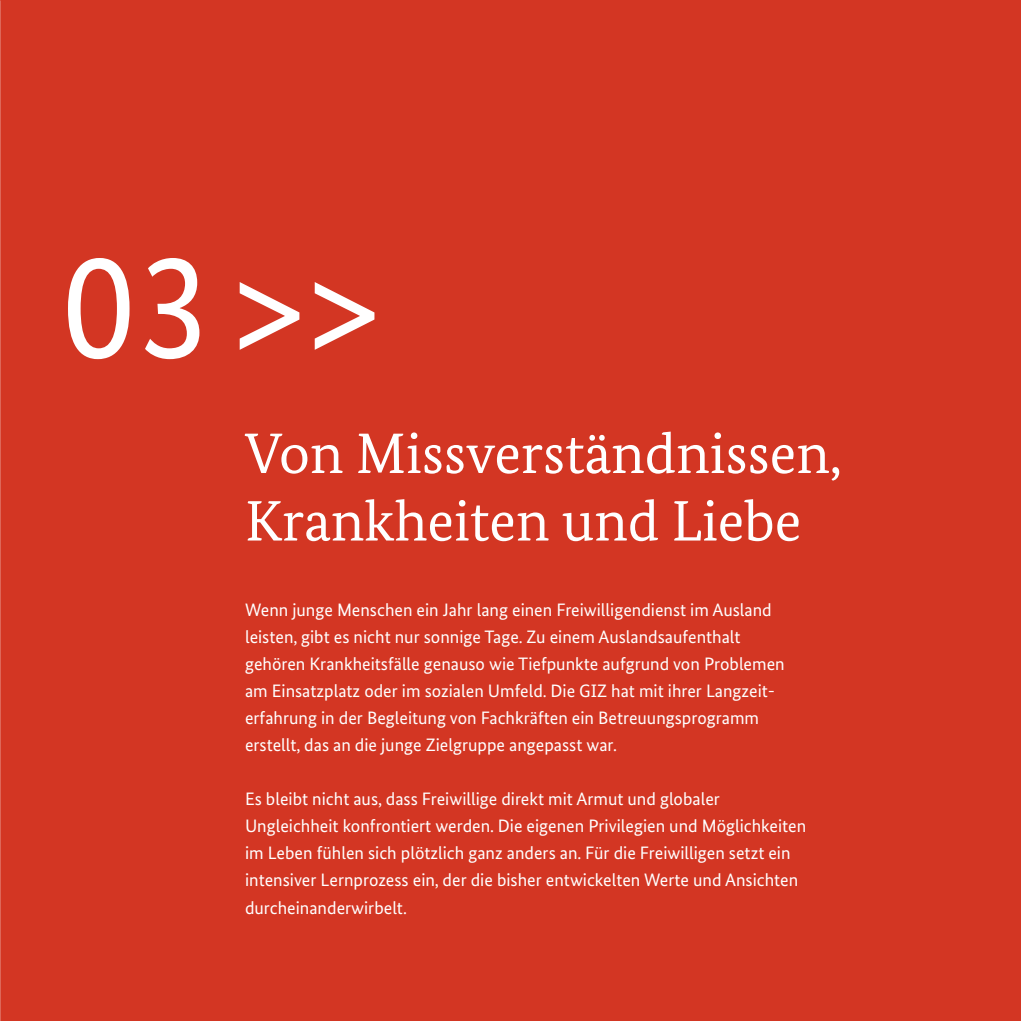
<style>
.page{position:relative;width:1021px;height:1021px;background:#fff}
.page>*{position:absolute;margin:0;border:0;box-sizing:border-box;transform-origin:0 0}
.t1{font:150px "Bundes Sans";color:#fff}
.t2{font:57px/67.5px "Bundes Serif";color:#fff}
.t3{font:18px/27px "Bundes Sans";color:#fff}
</style>
<div class="page">
<div style="left:0;top:0;width:1020px;height:1020px;background:#d33623"></div>
<img style="left:0;top:0;width:1px;height:1020px">
<h1 class="t1" style="left:61px;top:214px;width:320px">03 &gt;&gt;</h1>
<h2 class="t2" style="left:245px;top:419px;width:598px">Von Missverständnissen,<br>Krankheiten und Liebe</h2>
<p class="t3" style="left:245px;top:596px;width:541px">Wenn junge Menschen ein Jahr lang einen Freiwilligendienst im Ausland leisten, gibt es nicht nur sonnige Tage. Zu einem Auslandsaufenthalt gehören Krankheitsfälle genauso wie Tiefpunkte aufgrund von Problemen am Einsatzplatz oder im sozialen Umfeld. Die GIZ hat mit ihrer Langzeit&shy;erfahrung in der Begleitung von Fachkräften ein Betreuungsprogramm erstellt, das an die junge Zielgruppe angepasst war.</p>
<p class="t3" style="left:245px;top:785px;width:562px">Es bleibt nicht aus, dass Freiwillige direkt mit Armut und globaler Ungleichheit konfrontiert werden. Die eigenen Privilegien und Möglichkeiten im Leben fühlen sich plötzlich ganz anders an. Für die Freiwilligen setzt ein intensiver Lernprozess ein, der die bisher entwickelten Werte und Ansichten durcheinanderwirbelt.</p>
</div>
